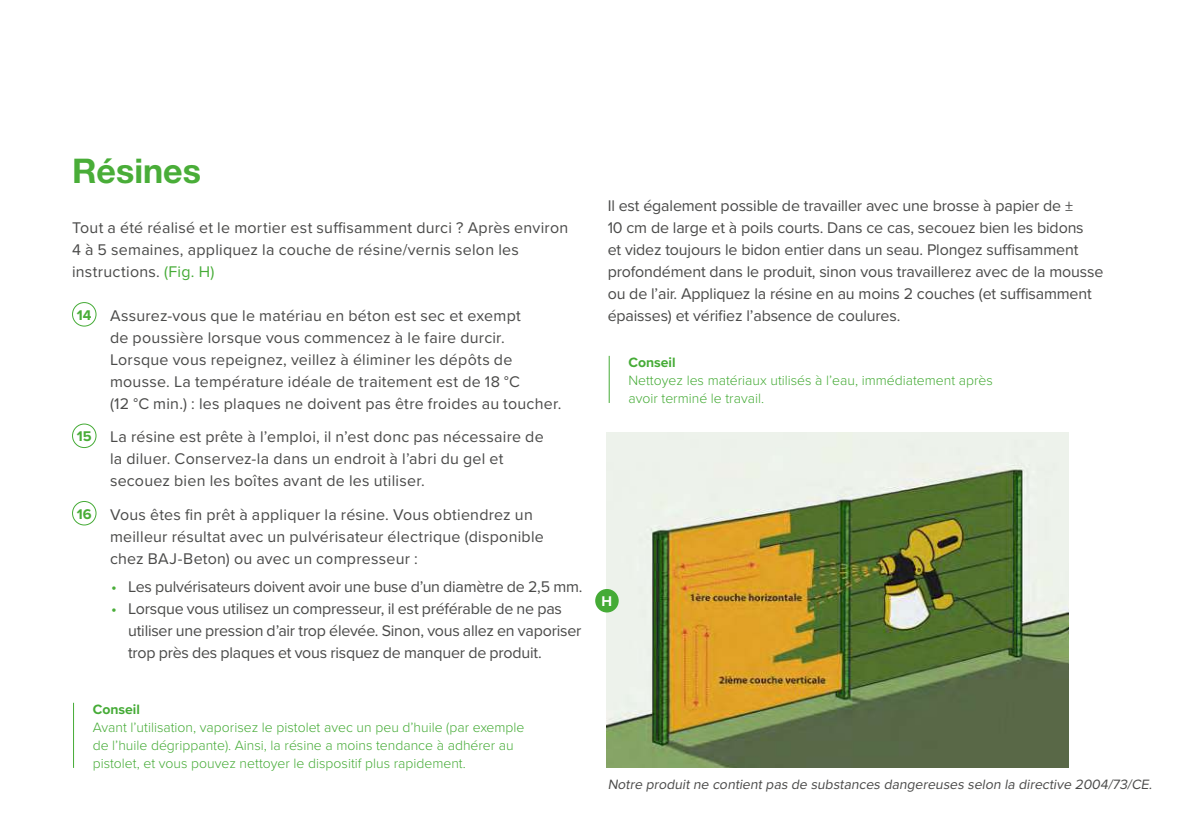
<style>
.page{position:relative;width:1191px;height:840px;background:#fff}
.page>*{position:absolute;margin:0;border:0;box-sizing:border-box;transform-origin:0 0}
.t1{font:700 34px "Helvetica Neue LT Std";color:#49ad38}
.t2{font:16px/22px "Proxima Nova";letter-spacing:.005em;color:#4a4a49}
.t3{font:16px/22px "Proxima Nova";letter-spacing:-.015em;color:#4a4a49}
.t4{font:700 14.6px "Proxima Nova";color:#fff}
.t5{font:300 14px/18px "Proxima Nova";color:#45ab36}
.t6{font:italic 14px "Proxima Nova";color:#4a4a49}
.t7{font:700 14px "Proxima Nova";color:#45ab36}
.s1{color:#45ab36}
.s2{font-weight:700;font-size:14.6px;color:#49ad38}
.s3{color:#49ad38}
</style>
<div class="page">
<div style="left:72px;top:302px;width:24px;height:24px;border:1px solid #45ab36;border-radius:50%"></div>
<div style="left:72px;top:423px;width:24px;height:25px;border:1px solid #45ab36;border-radius:50%"></div>
<div style="left:72px;top:500px;width:24px;height:25px;border:1px solid #45ab36;border-radius:50%"></div>
<hr style="left:73px;top:702px;width:1px;height:65px;background:#45ab36">
<hr style="left:608px;top:355px;width:1px;height:48px;background:#45ab36">
<img style="left:607px;top:432px;width:461px;height:335px">
<div style="left:595px;top:588px;width:23px;height:24px;background:#45ab36;border-radius:50%"></div>
<h1 class="t1" style="left:72px;top:150px;width:131px">Résines</h1>
<p class="t2" style="left:72px;top:216px;width:498px">Tout a été réalisé et le mortier est suffisamment durci ? Après environ<br>4 à 5 semaines, appliquez la couche de résine/vernis selon les instructions. <span class="s1">(Fig. H)</span></p>
<p class="t2" style="left:110px;top:304px;width:453px;text-indent:-33px"><span class="s2">14</span> Assurez-vous que le matériau en béton est sec et exempt<br>de poussière lorsque vous commencez à le faire durcir.<br>Lorsque vous repeignez, veillez à éliminer les dépôts de mousse. La température idéale de traitement est de 18 °C<br>(12 °C min.) : les plaques ne doivent pas être froides au toucher.</p>
<p class="t2" style="left:110px;top:425px;width:435px;text-indent:-33px"><span class="s2">15</span> La résine est prête à l’emploi, il n’est donc pas nécessaire de la diluer. Conservez-la dans un endroit à l’abri du gel et secouez bien les boîtes avant de les utiliser.</p>
<p class="t2" style="left:110px;top:502px;width:435px;text-indent:-33px"><span class="s2">16</span> Vous êtes fin prêt à appliquer la résine. Vous obtiendrez un meilleur résultat avec un pulvérisateur électrique (disponible chez BAJ-Beton) ou avec un compresseur :</p>
<p class="t3" style="left:111px;top:574px;width:473px"><span class="s3">•</span> Les pulvérisateurs doivent avoir une buse d’un diamètre de 2,5 mm.</p>
<p class="t3" style="left:128px;top:596px;width:455px;text-indent:-17px"><span class="s3">•</span> Lorsque vous utilisez un compresseur, il est préférable de ne pas utiliser une pression d’air trop élevée. Sinon, vous allez en vaporiser trop près des plaques et vous risquez de manquer de produit.</p>
<p class="t7" style="left:93px;top:698px;width:49px">Conseil</p>
<p class="t5" style="left:93px;top:717px;width:433px">Avant l’utilisation, vaporisez le pistolet avec un peu d’huile (par exemple de l’huile dégrippante). Ainsi, la résine a moins tendance à adhérer au pistolet, et vous pouvez nettoyer le dispositif plus rapidement.</p>
<p class="t2" style="left:607px;top:194px;width:497px">Il est également possible de travailler avec une brosse à papier de ±<br>10 cm de large et à poils courts. Dans ce cas, secouez bien les bidons<br>et videz toujours le bidon entier dans un seau. Plongez suffisamment profondément dans le produit, sinon vous travaillerez avec de la mousse ou de l’air. Appliquez la résine en au moins 2 couches (et suffisamment épaisses) et vérifiez l’absence de coulures.</p>
<p class="t7" style="left:628px;top:351px;width:49px">Conseil</p>
<p class="t5" style="left:628px;top:370px;width:366px">Nettoyez les matériaux utilisés à l’eau, immédiatement après avoir terminé le travail.</p>
<p class="t4" style="left:601px;top:589px;width:12px">H</p>
<p class="t6" style="left:607px;top:773px;width:549px">Notre produitne contientpas de substances dangereuses selon la directive 2004/73/CE.</p>
</div>
